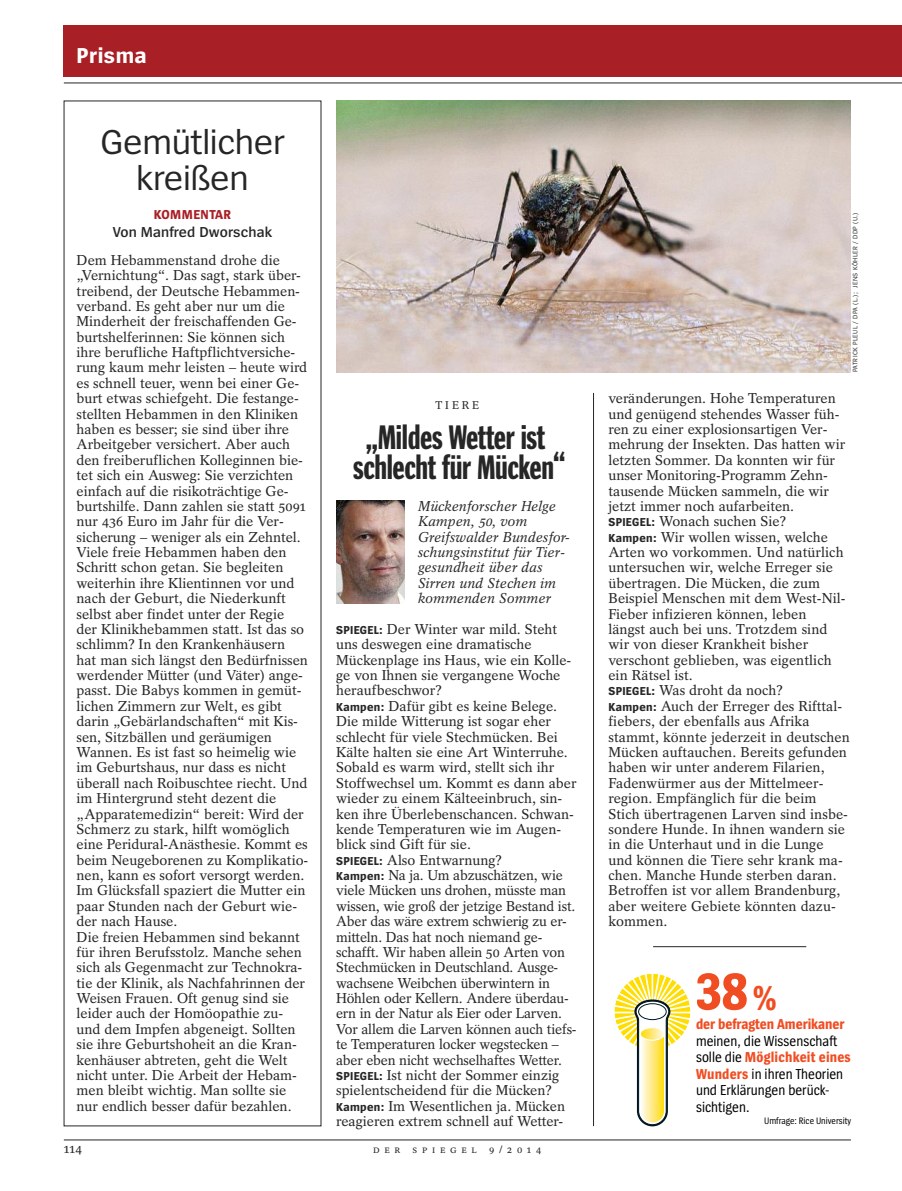
<style>
.page{position:relative;width:902px;height:1191px;background:#fff}
.page>*{position:absolute;margin:0;border:0;box-sizing:border-box;transform-origin:0 0}
.t1{font:700 54px "Spiegel Sans Cd";color:#f04d22}
.t2{font:36px/36px "Spiegel Sans";letter-spacing:-.01em;color:#272627;text-align:center}
.t3{font:34.5px/30px "Spiegel Headline";letter-spacing:-.01em;color:#272627;text-align:center}
.t4{font:700 22.5px "Spiegel Sans";letter-spacing:.025em;color:#fff}
.t5{font:15px/16.5px "Spiegel Sans Cd";color:#000}
.t6{font:700 15px "Spiegel Sans Cd";color:#f04d22}
.t7{font:600 15px "Spiegel Sans";letter-spacing:.01em;color:#272627}
.t8{font:14.25px/15.3px "Spiegel Serif";color:#272627}
.t9{font:italic 14.25px/15.5px "Spiegel Serif";color:#272627}
.t10{font:700 13.5px "Spiegel Sans";letter-spacing:.035em;color:#a91f26}
.t11{font:13.5px "Spiegel Serif";color:#272627}
.t12{font:11.25px "Spiegel Serif";letter-spacing:.255em;color:#272627}
.t13{font:10.5px "Spiegel Serif";color:#272627}
.t14{font:9.75px "Spiegel Sans Cd";color:#000}
.t15{font:6.75px "Spiegel Sans";letter-spacing:.05em;color:#272627}
.s1{font-family:"Spiegel Sans";font-weight:700;font-size:12px}
.s2{font-size:36px}
.s3{font-weight:700;color:#f04d22}
</style>
<div class="page">
<hr style="left:64px;top:83px;width:837px;height:1px;background:#272627">
<div style="left:64px;top:26px;width:837px;height:51px;background:#a91f26"></div>
<hr style="left:64px;top:1139px;width:786px;height:1px;background:#272627">
<svg style="left:336px;top:101px;width:514px;height:271px;background:#c3b8af"></svg>
<img style="left:336px;top:500px;width:68px;height:103px">
<hr style="left:593px;top:393px;width:1px;height:733px;background:#272627">
<svg style="left:614px;top:973px;width:77px;height:153px"></svg>
<div style="left:638px;top:1003px;width:28px;height:16px;background:#fff;border-radius:50%"></div>
<div style="left:638px;top:1003px;width:28px;height:17px;border:1px solid #011622;border-radius:50%"></div>
<svg style="left:640px;top:1027px;width:24px;height:13px"></svg>
<div style="left:640px;top:1027px;width:25px;height:13px;border:1px solid #fff;border-radius:50%"></div>
<hr style="left:653px;top:946px;width:153px;height:1px;background:#272627">
<h3 class="t4" style="left:77px;top:48px;width:72px">Prisma</h3>
<h2 class="t2" style="left:100px;top:127px;width:186px">Gemütlicher kreißen</h2>
<p class="t10" style="left:154px;top:210px;width:79px">KOMMENTAR</p>
<p class="t7" style="left:113px;top:226px;width:161px">Von Manfred Dworschak</p>
<p class="t8" style="left:77px;top:254px;width:233px">Dem Hebammenstand drohe die „Vernichtung“. Das sagt, stark über&shy;treibend, der Deutsche Hebammen&shy;verband. Es geht aber nur um die Minderheit der freischaffenden Ge&shy;burtshelferinnen: Sie können sich ihre berufliche Haftpflichtversiche&shy;rung kaum mehr leisten – heute wird es schnell teuer, wenn bei einer Ge&shy;burt etwas schiefgeht. Die festange&shy;stellten Hebammen in den Kliniken haben es besser; sie sind über ihre Arbeitgeber versichert. Aber auch den freiberuflichen Kolleginnen bie&shy;tet sich ein Ausweg: Sie verzichten einfach auf die risikoträchtige Ge&shy;burtshilfe. Dann zahlen sie statt 5091 nur 436 Euro im Jahr für die Ver&shy;sicherung – weniger als ein Zehntel.<br>Viele freie Hebammen haben den Schritt schon getan. Sie begleiten weiterhin ihre Klientinnen vor und nach der Geburt, die Niederkunft selbst aber findet unter der Regie<br>der Klinikhebammen statt. Ist das so schlimm? In den Krankenhäusern hat man sich längst den Bedürfnissen werdender Mütter (und Väter) ange&shy;passt. Die Babys kommen in gemüt&shy;lichen Zimmern zur Welt, es gibt darin „Gebärlandschaften“ mit Kis&shy;sen, Sitzbällen und geräumigen Wannen. Es ist fast so heimelig wie im Geburtshaus, nur dass es nicht überall nach Roibuschtee riecht. Und im Hintergrund steht dezent die „Apparatemedizin“ bereit: Wird der Schmerz zu stark, hilft womöglich eine Peridural-Anästhesie. Kommt es beim Neugeborenen zu Komplikatio&shy;nen, kann es sofort versorgt werden.<br>Im Glücksfall spaziert die Mutter ein paar Stunden nach der Geburt wie&shy;der nach Hause.<br>Die freien Hebammen sind bekannt für ihren Berufsstolz. Manche sehen sich als Gegenmacht zur Technokra&shy;tie der Klinik, als Nachfahrinnen der Weisen Frauen. Oft genug sind sie leider auch der Homöopathie zu&shy;und dem Impfen abgeneigt. Sollten sie ihre Geburtshoheit an die Kran&shy;kenhäuser abtreten, geht die Welt nicht unter. Die Arbeit der Hebam&shy;men bleibt wichtig. Man sollte sie nur endlich besser dafür bezahlen.</p>
<p class="t11" style="left:64px;top:1143px;width:20px">114</p>
<p class="t12" style="left:435px;top:401px;width:45px">TIERE</p>
<h3 class="t3" style="left:353px;top:424px;width:214px">„Mildes Wetter ist schlecht für Mücken“</h3>
<p class="t9" style="left:417px;top:500px;width:153px">Mückenforscher Helge<br>Kampen, 50, vom<br>Greifswalder Bundesfor&shy;schungsinstitut für Tier&shy;gesundheit über das<br>Sirren und Stechen im kommenden Sommer</p>
<p class="t8" style="left:336px;top:623px;width:242px"><span class="s1">SPIEGEL:</span> Der Winter war mild. Steht uns deswegen eine dramatische Mückenplage ins Haus, wie ein Kolle&shy;ge von Ihnen sie vergangene Woche heraufbeschwor?<br><span class="s1">Kampen:</span> Dafür gibt es keine Belege.<br>Die milde Witterung ist sogar eher schlecht für viele Stechmücken. Bei Kälte halten sie eine Art Winterruhe.<br>Sobald es warm wird, stellt sich ihr Stoffwechsel um. Kommt es dann aber wieder zu einem Kälteeinbruch, sin&shy;ken ihre Überlebenschancen. Schwan&shy;kende Temperaturen wie im Augen&shy;blick sind Gift für sie.<br><span class="s1">SPIEGEL:</span> Also Entwarnung?<br><span class="s1">Kampen:</span> Na ja. Um abzuschätzen, wie viele Mücken uns drohen, müsste man wissen, wie groß der jetzige Bestand ist.<br>Aber das wäre extrem schwierig zu er&shy;mitteln. Das hat noch niemand ge&shy;schafft. Wir haben allein 50 Arten von Stechmücken in Deutschland. Ausge&shy;wachsene Weibchen überwintern in Höhlen oder Kellern. Andere überdau&shy;ern in der Natur als Eier oder Larven.<br>Vor allem die Larven können auch tiefs&shy;te Temperaturen locker wegstecken – aber eben nicht wechselhaftes Wetter.<br><span class="s1">SPIEGEL:</span> Ist nicht der Sommer einzig spielentscheidend für die Mücken?<br><span class="s1">Kampen:</span> Im Wesentlichen ja. Mücken reagieren extrem schnell auf Wetter-</p>
<p class="t13" style="left:373px;top:1145px;width:170px">DER SPIEGEL 9/2014</p>
<p class="t15" style="left:852px;top:372px;width:161px;rotate:-90deg">PATRICK PLEUL / DPA (L.); JENS KÖHLER / DDP (U.)</p>
<p class="t8" style="left:608px;top:392px;width:243px">veränderungen. Hohe Temperaturen und genügend stehendes Wasser füh&shy;ren zu einer explosionsartigen Ver&shy;mehrung der Insekten. Das hatten wir letzten Sommer. Da konnten wir für unser Monitoring-Programm Zehn&shy;tausende Mücken sammeln, die wir jetzt immer noch aufarbeiten.<br><span class="s1">SPIEGEL:</span> Wonach suchen Sie?<br><span class="s1">Kampen:</span> Wir wollen wissen, welche Arten wo vorkommen. Und natürlich untersuchen wir, welche Erreger sie übertragen. Die Mücken, die zum Beispiel Menschen mit dem West-Nil-Fieber infizieren können, leben<br>längst auch bei uns. Trotzdem sind wir von dieser Krankheit bisher verschont geblieben, was eigentlich ein Rätsel ist.<br><span class="s1">SPIEGEL:</span> Was droht da noch?<br><span class="s1">Kampen:</span> Auch der Erreger des Rifttal&shy;fiebers, der ebenfalls aus Afrika stammt, könnte jederzeit in deutschen Mücken auftauchen. Bereits gefunden haben wir unter anderem Filarien, Fadenwürmer aus der Mittelmeer&shy;region. Empfänglich für die beim Stich übertragenen Larven sind insbe&shy;sondere Hunde. In ihnen wandern sie in die Unterhaut und in die Lunge und können die Tiere sehr krank ma&shy;chen. Manche Hunde sterben daran.<br>Betroffen ist vor allem Brandenburg, aber weitere Gebiete könnten dazu&shy;kommen.</p>
<h1 class="t1" style="left:696px;top:972px;width:82px">38<span class="s2">%</span></h1>
<p class="t6" style="left:696px;top:1018px;width:150px">der befragten Amerikaner</p>
<p class="t5" style="left:696px;top:1033px;width:156px">meinen, die Wissenschaft solle die <span class="s3">Möglichkeit eines<br>Wunders</span> in ihren Theorien und Erklärungen berück&shy;sichtigen.</p>
<p class="t14" style="left:764px;top:1117px;width:89px">Umfrage: Rice University</p>
</div>
